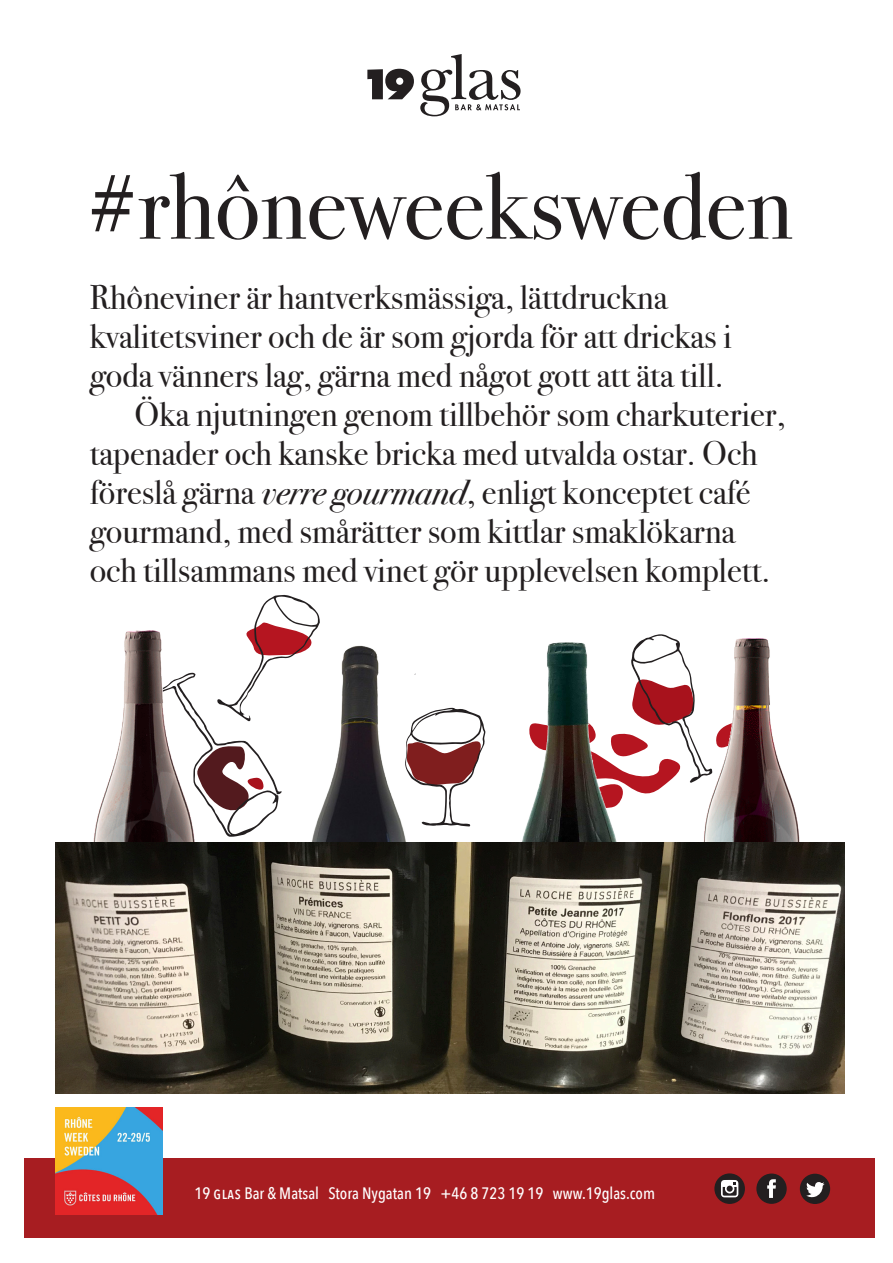
<style>
.page{position:relative;width:893px;height:1263px;background:#fff}
.page>*{position:absolute;margin:0;border:0;box-sizing:border-box;transform-origin:0 0}
.Dryck{font:94.5px "Bodoni Svty Two OSITCTT";color:#231f20}
.Dryck-2{font:34.5px/39px "Bodoni Svty Two OSITCTT";color:#231f20}
.Svensk_text{font:500 16.5px "Avenir Next Condensed";color:#fff}
.s1{font-style:italic}
</style>
<div class="page">
<svg style="left:419px;top:708px;width:66px;height:118px"></svg>
<svg style="left:254px;top:595px;width:66px;height:63px"></svg>
<svg style="left:635px;top:634px;width:54px;height:160px"></svg>
<img style="left:522px;top:642px;width:113px;height:200px">
<img style="left:689px;top:638px;width:111px;height:204px">
<img style="left:293px;top:625px;width:126px;height:217px">
<img style="left:93px;top:625px;width:197px;height:217px">
<div style="left:24px;top:1158px;width:850px;height:79px;background:#a71d21"></div>
<svg style="left:367px;top:69px;width:47px;height:30px"></svg>
<svg style="left:420px;top:54px;width:101px;height:62px"></svg>
<svg style="left:756px;top:1173px;width:31px;height:31px"></svg>
<svg style="left:714px;top:1173px;width:31px;height:31px"></svg>
<svg style="left:800px;top:1174px;width:30px;height:30px"></svg>
<img style="left:55px;top:842px;width:790px;height:252px">
<img style="left:55px;top:1108px;width:107px;height:107px">
<p class="Dryck" style="left:88px;top:150px;width:707px">#rhôneweeksweden</p>
<p class="Dryck-2" style="left:90px;top:278px;width:644px">Rhôneviner är hantverksmässiga, lättdruckna kvalitetsviner och de är som gjorda för att drickas i goda vänners lag, gärna med något gott att äta till.</p>
<p class="Dryck-2" style="left:90px;top:395px;width:697px;text-indent:45px">Öka njutningen genom tillbehör som charkuterier, tapenader och kanske bricka med utvalda ostar. Och föreslå gärna <span class="s1">verre gourmand</span>, enligt konceptet café gourmand, med smårätter som kittlar smaklökarna och tillsammans med vinet gör upplevelsen komplett.</p>
<p class="Svensk_text" style="left:195px;top:1183px;width:462px">19 glas Bar &amp; Matsal Stora Nygatan 19 +46 8 723 19 19 www.19glas.com</p>
</div>
